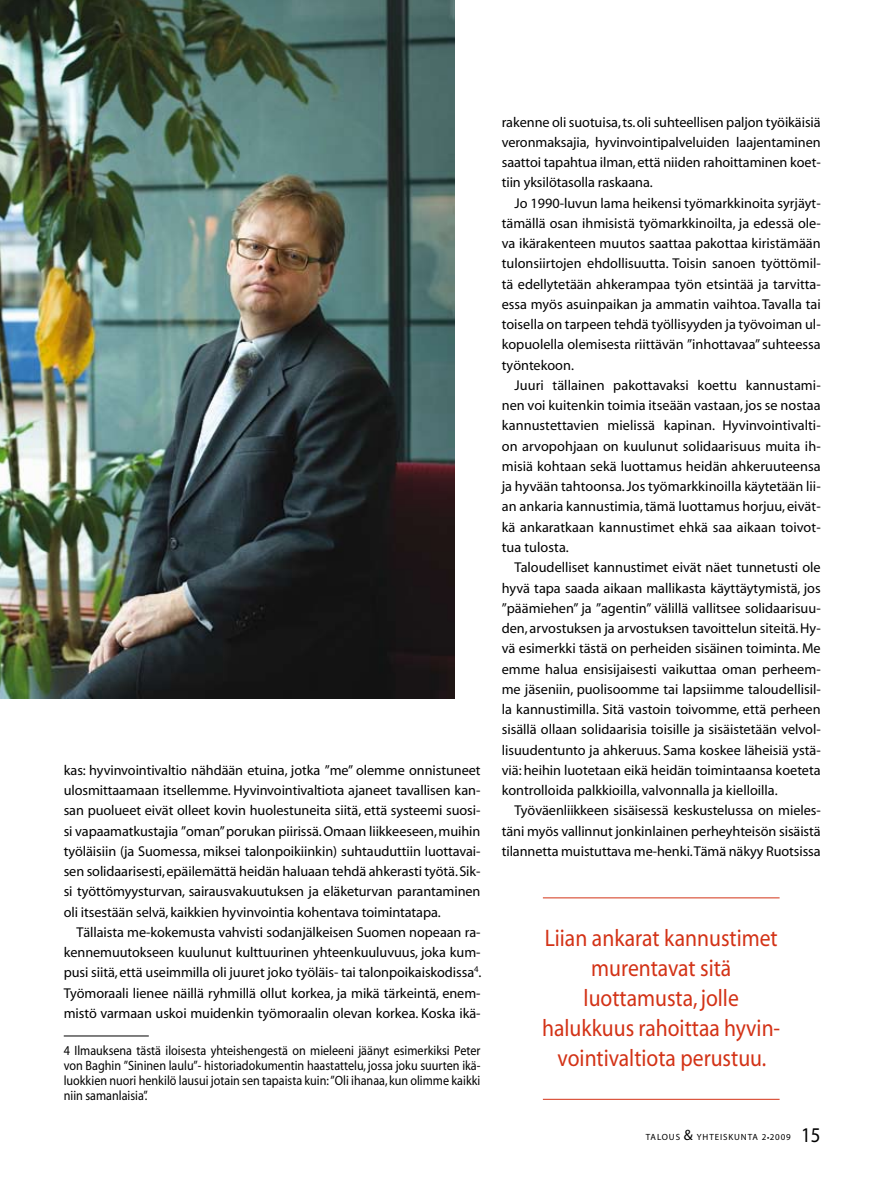
<style>
.page{position:relative;width:893px;height:1191px;background:#fff}
.page>*{position:absolute;margin:0;border:0;box-sizing:border-box;transform-origin:0 0}
.t1{font:24px/30px "Myriad";color:#d33216;text-align:center;scale:.9 1}
.t2{font:21px "Myriad";color:#000;scale:.9 1}
.t3{font:14.25px/20.2px "Myriad";letter-spacing:-.005em;color:#000;text-align:justify}
.t4{font:13.5px/15px "Myriad";color:#000;text-align:justify;scale:.9 1}
.t5{font:9px "Myriad";letter-spacing:.1em;color:#000}
.s1{font-size:15px}
</style>
<div class="page">
<hr style="left:64px;top:1035px;width:85px;height:1px;background:#000">
<hr style="left:543px;top:897px;width:237px;height:1px;background:#d33216">
<hr style="left:543px;top:1099px;width:237px;height:1px;background:#d33216">
<img style="left:0;top:0;width:455px;height:698px">
<p class="t3" style="left:64px;top:760px;width:418px">kas: hyvinvointivaltio nähdään etuina, jotka ”me” olemme onnistuneet ulosmittaamaan itsellemme. Hyvinvointivaltiota ajaneet tavallisen kan&shy;san puolueet eivät olleet kovin huolestuneita siitä, että systeemi suosi&shy;si vapaamatkustajia ”oman” porukan piirissä. Omaan liikkeeseen, muihin työläisiin (ja Suomessa, miksei talonpoikiinkin) suhtauduttiin luottavai&shy;sen solidaarisesti, epäilemättä heidän haluaan tehdä ahkerasti työtä. Sik&shy;si työttömyysturvan, sairausvakuutuksen ja eläketurvan parantaminen oli itsestään selvä, kaikkien hyvinvointia kohentava toimintatapa.</p>
<p class="t3" style="left:64px;top:922px;width:419px;text-indent:13px">Tällaista me-kokemusta vahvisti sodanjälkeisen Suomen nopeaan ra&shy;kennemuutokseen kuulunut kulttuurinen yhteenkuuluvuus, joka kum&shy;pusi siitä, että useimmilla oli juuret joko työläis- tai talonpoikaiskodissa .<br>Työmoraali lienee näillä ryhmillä ollut korkea, ja mikä tärkeintä, enem&shy;mistö varmaan uskoi muidenkin työmoraalin olevan korkea. Koska ikä-</p>
<p class="t4" style="left:64px;top:1043px;width:465px;text-indent:11px">Ilmauksena tästä iloisesta yhteishengestä on mieleeni jäänyt esimerkiksi Peter von Baghin ”Sininen laulu”- historiadokumentin haastattelu, jossa joku suurten ikä&shy;luokkien nuori henkilö lausui jotain sen tapaista kuin: ”Oli ihanaa, kun olimme kaikki niin samanlaisia”.</p>
<p class="t3" style="left:502px;top:112px;width:320px">rakenne oli suotuisa, ts. oli suhteellisen paljon työikäisiä veronmaksajia, hyvinvointipalveluiden laajentaminen saattoi tapahtua ilman, että niiden rahoittaminen koet&shy;tiin yksilötasolla raskaana.</p>
<p class="t3" style="left:502px;top:193px;width:320px;text-indent:13px">Jo 1990-luvun lama heikensi työmarkkinoita syrjäyt&shy;tämällä osan ihmisistä työmarkkinoilta, ja edessä ole&shy;va ikärakenteen muutos saattaa pakottaa kiristämään tulonsiirtojen ehdollisuutta. Toisin sanoen työttömil&shy;tä edellytetään ahkerampaa työn etsintää ja tarvitta&shy;essa myös asuinpaikan ja ammatin vaihtoa. Tavalla tai toisella on tarpeen tehdä työllisyyden ja työvoiman ul&shy;kopuolella olemisesta riittävän ”inhottavaa” suhteessa työntekoon.</p>
<p class="t3" style="left:502px;top:376px;width:320px;text-indent:13px">Juuri tällainen pakottavaksi koettu kannustami&shy;nen voi kuitenkin toimia itseään vastaan, jos se nostaa kannustettavien mielissä kapinan. Hyvinvointivalti&shy;on arvopohjaan on kuulunut solidaarisuus muita ih&shy;misiä kohtaan sekä luottamus heidän ahkeruuteensa ja hyvään tahtoonsa. Jos työmarkkinoilla käytetään lii&shy;an ankaria kannustimia, tämä luottamus horjuu, eivät&shy;kä ankaratkaan kannustimet ehkä saa aikaan toivot&shy;tua tulosta.</p>
<p class="t3" style="left:502px;top:558px;width:320px;text-indent:13px">Taloudelliset kannustimet eivät näet tunnetusti ole hyvä tapa saada aikaan mallikasta käyttäytymistä, jos ”päämiehen” ja ”agentin” välillä vallitsee solidaarisuu&shy;den, arvostuksen ja arvostuksen tavoittelun siteitä. Hy&shy;vä esimerkki tästä on perheiden sisäinen toiminta. Me emme halua ensisijaisesti vaikuttaa oman perheem&shy;me jäseniin, puolisoomme tai lapsiimme taloudellisil&shy;la kannustimilla. Sitä vastoin toivomme, että perheen sisällä ollaan solidaarisia toisille ja sisäistetään velvol&shy;lisuudentunto ja ahkeruus. Sama koskee läheisiä ystä&shy;viä: heihin luotetaan eikä heidän toimintaansa koeteta kontrolloida palkkioilla, valvonnalla ja kielloilla.</p>
<p class="t3" style="left:502px;top:801px;width:320px;text-indent:13px">Työväenliikkeen sisäisessä keskustelussa on mieles&shy;täni myös vallinnut jonkinlainen perheyhteisön sisäistä tilannetta muistuttava me-henki. Tämä näkyy Ruotsissa</p>
<h1 class="t1" style="left:542px;top:924px;width:266px">Liian ankarat kannustimet murentavat sitä luottamusta, jolle halukkuus rahoittaa hyvin&shy;vointivaltiota perustuu.</h1>
<p class="t5" style="left:646px;top:1133px;width:146px">TALOUS <span class="s1">&amp;</span> YHTEISKUNTA 2 ●2009</p>
<h2 class="t2" style="left:801px;top:1124px;width:21px">15</h2>
</div>
